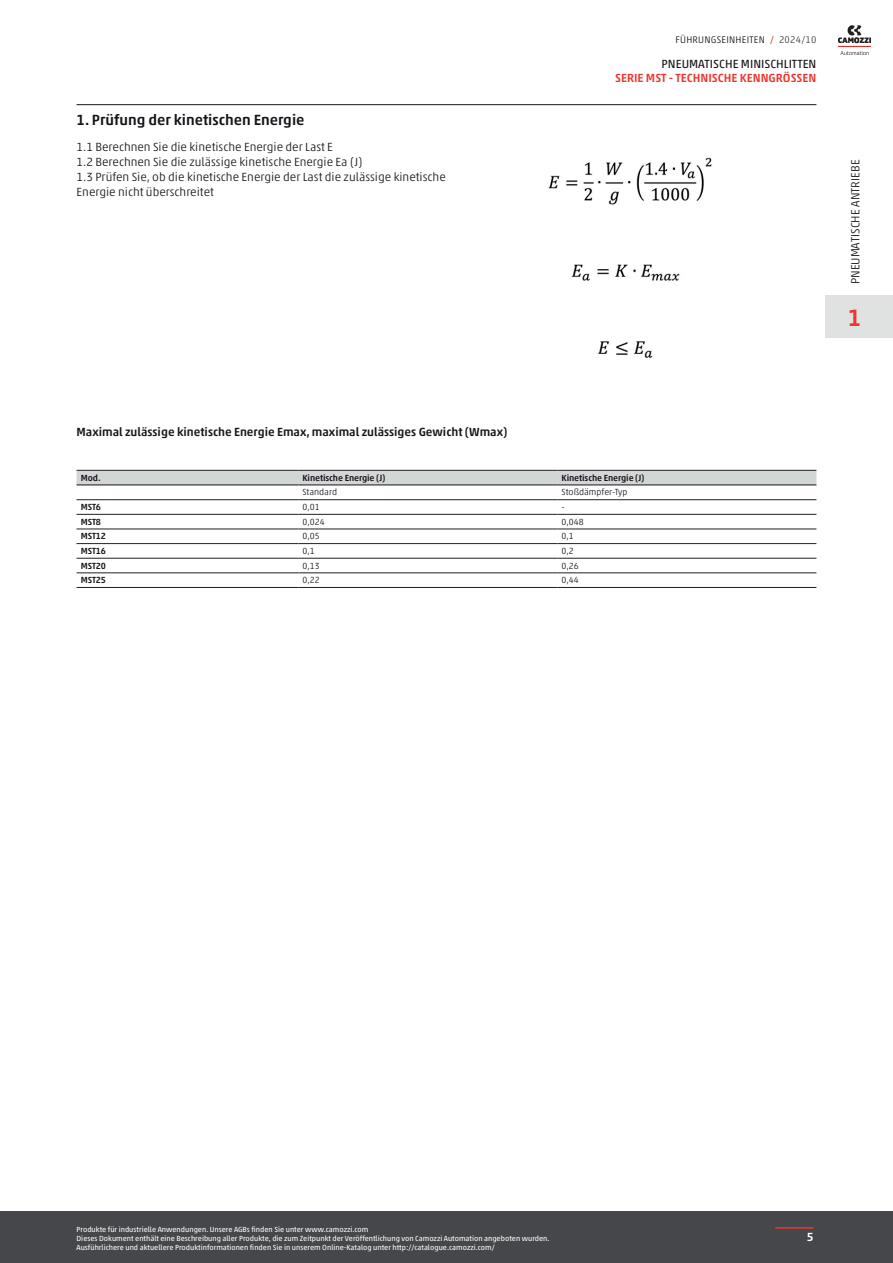
<style>
.page{position:relative;width:893px;height:1263px;background:#fff}
.page>*{position:absolute;margin:0;border:0;box-sizing:border-box;transform-origin:0 0}
.Num_catalogo_no_lingua{font:500 24px "Akko W1 G";color:#ee352f}
.Titolo_SEZIONE{font:500 15px "Akko W1 G";color:#171419}
.Descrizione_prodotto{font:300 12px/15px "Akko W1 G";color:#171419}
.Titolo_TABLE{font:500 12px "Akko W1 G";color:#171419}
.SOTTOTITOLO_Home_small{font:500 12px "Akko W1 G";color:#ee352f}
.TITOLO_Home_small{font:12px "Akko W1 G";color:#171419}
.NOME_CATALOGO{font:300 12px "Akko W1 G";color:#171419}
.t1{font:500 12px "Akko W1 G";color:#fff}
.Edizione_catalogo{font:300 9.75px "Akko W1 G";letter-spacing:.025em;color:#171419}
.Titoli_tabella_general_data{font:500 9px "Akko W1 G";letter-spacing:-.01em;color:#171419}
.Testi_tabella_general_data{font:300 9px "Akko W1 G";color:#171419}
.footNotes{font:7.5px/9px "Akko W1 G";color:#fff}
.s1{font-weight:400;color:#ee352f}
.s2{color:#383b3f}
</style>
<div class="page">
<hr style="left:77px;top:104px;width:739px;height:1px;background:#171419">
<img style="left:548px;top:157px;width:164px;height:201px">
<svg style="left:77px;top:471px;width:739px;height:14px;background:#cacece"></svg>
<svg style="left:77px;top:500px;width:739px;height:73px"></svg>
<hr style="left:298px;top:499px;width:259px;height:1px;background:#231f20">
<hr style="left:557px;top:499px;width:259px;height:1px;background:#231f20">
<hr style="left:298px;top:514px;width:259px;height:1px;background:#231f20">
<hr style="left:557px;top:514px;width:259px;height:1px;background:#231f20">
<hr style="left:298px;top:529px;width:259px;height:1px;background:#231f20">
<hr style="left:557px;top:529px;width:259px;height:1px;background:#231f20">
<hr style="left:298px;top:543px;width:259px;height:1px;background:#231f20">
<hr style="left:557px;top:543px;width:259px;height:1px;background:#231f20">
<hr style="left:298px;top:558px;width:259px;height:1px;background:#231f20">
<hr style="left:557px;top:558px;width:259px;height:1px;background:#231f20">
<hr style="left:298px;top:573px;width:259px;height:1px;background:#231f20">
<hr style="left:557px;top:573px;width:259px;height:1px;background:#231f20">
<hr style="left:298px;top:587px;width:259px;height:1px;background:#231f20">
<hr style="left:557px;top:587px;width:259px;height:1px;background:#231f20">
<hr style="left:77px;top:470px;width:221px;height:1px;background:#231f20">
<hr style="left:77px;top:485px;width:221px;height:1px;background:#171419">
<hr style="left:298px;top:470px;width:259px;height:1px;background:#231f20">
<hr style="left:298px;top:485px;width:259px;height:1px;background:#171419">
<hr style="left:557px;top:470px;width:259px;height:1px;background:#231f20">
<hr style="left:557px;top:485px;width:259px;height:1px;background:#171419">
<hr style="left:77px;top:499px;width:221px;height:1px;background:#231f20">
<hr style="left:77px;top:514px;width:221px;height:1px;background:#231f20">
<hr style="left:77px;top:529px;width:221px;height:1px;background:#231f20">
<hr style="left:77px;top:543px;width:221px;height:1px;background:#231f20">
<hr style="left:77px;top:558px;width:221px;height:1px;background:#231f20">
<hr style="left:77px;top:573px;width:221px;height:1px;background:#231f20">
<hr style="left:77px;top:587px;width:221px;height:1px;background:#231f20">
<div style="left:0;top:1211px;width:893px;height:52px;background:#46474a"></div>
<hr style="left:775px;top:1227px;width:39px;height:1px;background:#ee352f">
<img style="left:839px;top:25px;width:32px;height:30px">
<div style="left:825px;top:295px;width:59px;height:43px;background:#e0e2e1"></div>
<div style="left:884px;top:295px;width:9px;height:43px;background:#e0e2e1"></div>
<p class="Titolo_SEZIONE" style="left:77px;top:109px;width:229px">1. Prüfung der kinetischen Energie</p>
<p class="Descrizione_prodotto" style="left:77px;top:139px;width:371px">1.1 Berechnen Sie die kinetische Energie der Last E<br>1.2 Berechnen Sie die zulässige kinetische Energie Ea (J)<br>1.3 Prüfen Sie, ob die kinetische Energie der Last die zulässige kinetische Energie nicht überschreitet</p>
<p class="Edizione_catalogo" style="left:675px;top:32px;width:142px">FÜHRUNGSEINHEITEN <span class="s1">/</span> <span class="s2">2024/10</span></p>
<p class="TITOLO_Home_small" style="left:662px;top:55px;width:156px">PNEUMATISCHE MINISCHLITTEN</p>
<p class="SOTTOTITOLO_Home_small" style="left:615px;top:69px;width:203px">SERIE MST - TECHNISCHE KENNGRÖSSEN</p>
<p class="NOME_CATALOGO" style="left:847px;top:284px;width:126px;rotate:-90deg">PNEUMATISCHE ANTRIEBE</p>
<p class="Num_catalogo_no_lingua" style="left:848px;top:300px;width:15px">1</p>
<p class="Titolo_TABLE" style="left:77px;top:423px;width:432px">Maximal zulässige kinetische Energie Emax, maximal zulässiges Gewicht (Wmax)</p>
<p class="Titoli_tabella_general_data" style="left:81px;top:471px;width:21px">Mod.</p>
<p class="Titoli_tabella_general_data" style="left:303px;top:471px;width:84px">Kinetische Energie (J)</p>
<p class="Titoli_tabella_general_data" style="left:562px;top:471px;width:84px">Kinetische Energie (J)</p>
<p class="Testi_tabella_general_data" style="left:303px;top:486px;width:36px">Standard</p>
<p class="Testi_tabella_general_data" style="left:562px;top:486px;width:67px">Stoßdämpfer-Typ</p>
<p class="Titoli_tabella_general_data" style="left:81px;top:500px;width:22px">MST6</p>
<p class="Testi_tabella_general_data" style="left:303px;top:501px;width:19px">0,01</p>
<p class="Testi_tabella_general_data" style="left:562px;top:501px;width:5px">-</p>
<p class="Titoli_tabella_general_data" style="left:81px;top:515px;width:22px">MST8</p>
<p class="Testi_tabella_general_data" style="left:303px;top:515px;width:24px">0,024</p>
<p class="Testi_tabella_general_data" style="left:562px;top:515px;width:24px">0,048</p>
<p class="Titoli_tabella_general_data" style="left:81px;top:530px;width:27px">MST12</p>
<p class="Testi_tabella_general_data" style="left:303px;top:530px;width:19px">0,05</p>
<p class="Testi_tabella_general_data" style="left:562px;top:530px;width:14px">0,1</p>
<p class="Titoli_tabella_general_data" style="left:81px;top:544px;width:27px">MST16</p>
<p class="Testi_tabella_general_data" style="left:303px;top:544px;width:14px">0,1</p>
<p class="Testi_tabella_general_data" style="left:562px;top:544px;width:14px">0,2</p>
<p class="Titoli_tabella_general_data" style="left:81px;top:559px;width:27px">MST20</p>
<p class="Testi_tabella_general_data" style="left:303px;top:559px;width:19px">0,13</p>
<p class="Testi_tabella_general_data" style="left:562px;top:559px;width:19px">0,26</p>
<p class="Titoli_tabella_general_data" style="left:81px;top:573px;width:27px">MST25</p>
<p class="Testi_tabella_general_data" style="left:303px;top:574px;width:19px">0,22</p>
<p class="Testi_tabella_general_data" style="left:562px;top:574px;width:19px">0,44</p>
<p class="footNotes" style="left:77px;top:1225px;width:475px">Produkte für industrielle Anwendungen. Unsere AGBs finden Sie unter www.camozzi.com<br>Dieses Dokument enthält eine Beschreibung aller Produkte, die zum Zeitpunkt der Veröffentlichung von Camozzi Automation angeboten wurden.<br>Ausführlichere und aktuellere Produktinformationen finden Sie in unserem Online-Katalog unter http://catalogue.camozzi.com/</p>
<h3 class="t1" style="left:807px;top:1228px;width:8px">5</h3>
</div>
